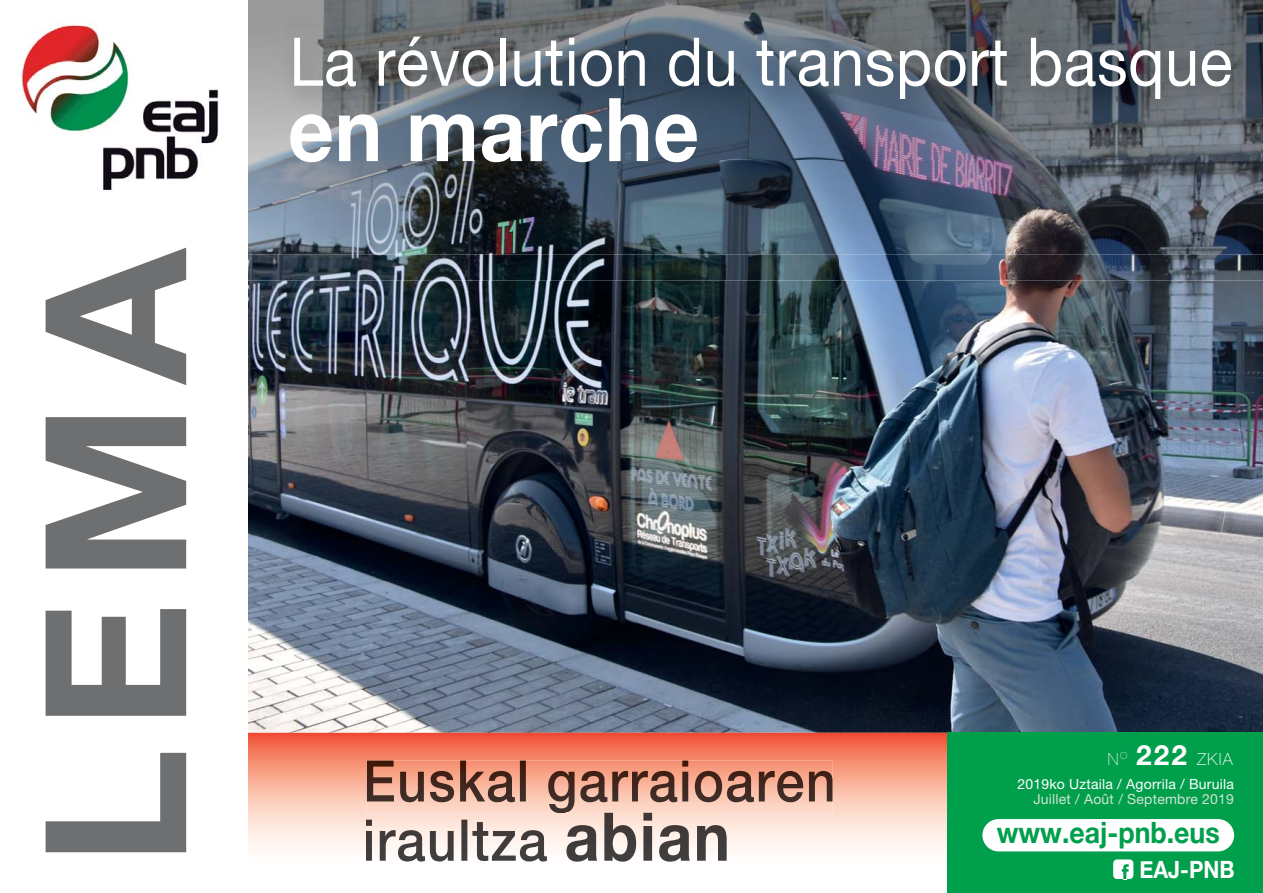
<style>
.page{position:relative;width:1263px;height:893px;background:#fff}
.page>*{position:absolute;margin:0;border:0;box-sizing:border-box;transform-origin:0 0}
.t1{font:700 196.95px "Helvetica Neue";color:#6d6f71}
.t2{font:700 88.05px "Helvetica Neue";letter-spacing:.01em;color:#fff;scale:.91 1}
.t3{font:67.2px "Helvetica Neue";letter-spacing:.01em;color:#fff;scale:.91 1}
.t4{font:700 29.4px "Helvetica Neue";color:#009f4c;scale:.91 1}
.t5{font:700 23.7px "Helvetica Neue";color:#fff;scale:.91 1}
.t6{font:100 16.8px "Helvetica Neue";color:#fff}
.t7{font:100 16.8px "Helvetica Neue";color:#d1e4d1}
.t8{font:13.95px "Helvetica Neue";letter-spacing:.015em;color:#fff}
.t9{font:13.95px "Helvetica Neue";letter-spacing:.015em;color:#d1e4d1}
.s1{font-weight:700;font-size:27.9px}
</style>
<div class="page">
<img style="left:248px;top:254px;width:1015px;height:479px">
<img style="left:248px;top:0;width:638px;height:23px">
<img style="left:886px;top:0;width:377px;height:1px">
<img style="left:248px;top:23px;width:52px;height:231px">
<img style="left:300px;top:159px;width:963px;height:95px">
<svg style="left:248px;top:733px;width:699px;height:118px"></svg>
<div style="left:947px;top:733px;width:316px;height:160px;background:#009f4c"></div>
<div style="left:982px;top:819px;width:252px;height:32px;background:#fff;border-radius:16px"></div>
<svg style="left:1113px;top:859px;width:20px;height:21px"></svg>
<img style="left:21px;top:24px;width:198px;height:167px">
<img style="left:262px;top:1px;width:1001px;height:158px">
<svg style="left:366px;top:760px;width:467px;height:102px"></svg>
<h1 class="t1" style="left:46px;top:866px;width:618px;rotate:-90deg">LEMA</h1>
<h3 class="t3" style="left:289px;top:22px;width:1038px">La révolution du transport basque</h3>
<h2 class="t2" style="left:288px;top:75px;width:453px">en marche</h2>
<p class="t7" style="left:1107px;top:753px;width:21px">N<sup>O</sup></p>
<p class="t6" style="left:1136px;top:753px;width:98px"><span class="s1">222</span> ZKIA</p>
<p class="t9" style="left:1033px;top:794px;width:202px">Juillet / Août / Septembre 2019</p>
<p class="t8" style="left:1017px;top:779px;width:218px">2019ko Uztaila / Agorrila / Buruila</p>
<h3 class="t4" style="left:997px;top:815px;width:247px">www.eaj-pnb.eus</h3>
<h3 class="t5" style="left:1139px;top:855px;width:106px">EAJ-PNB</h3>
</div>
